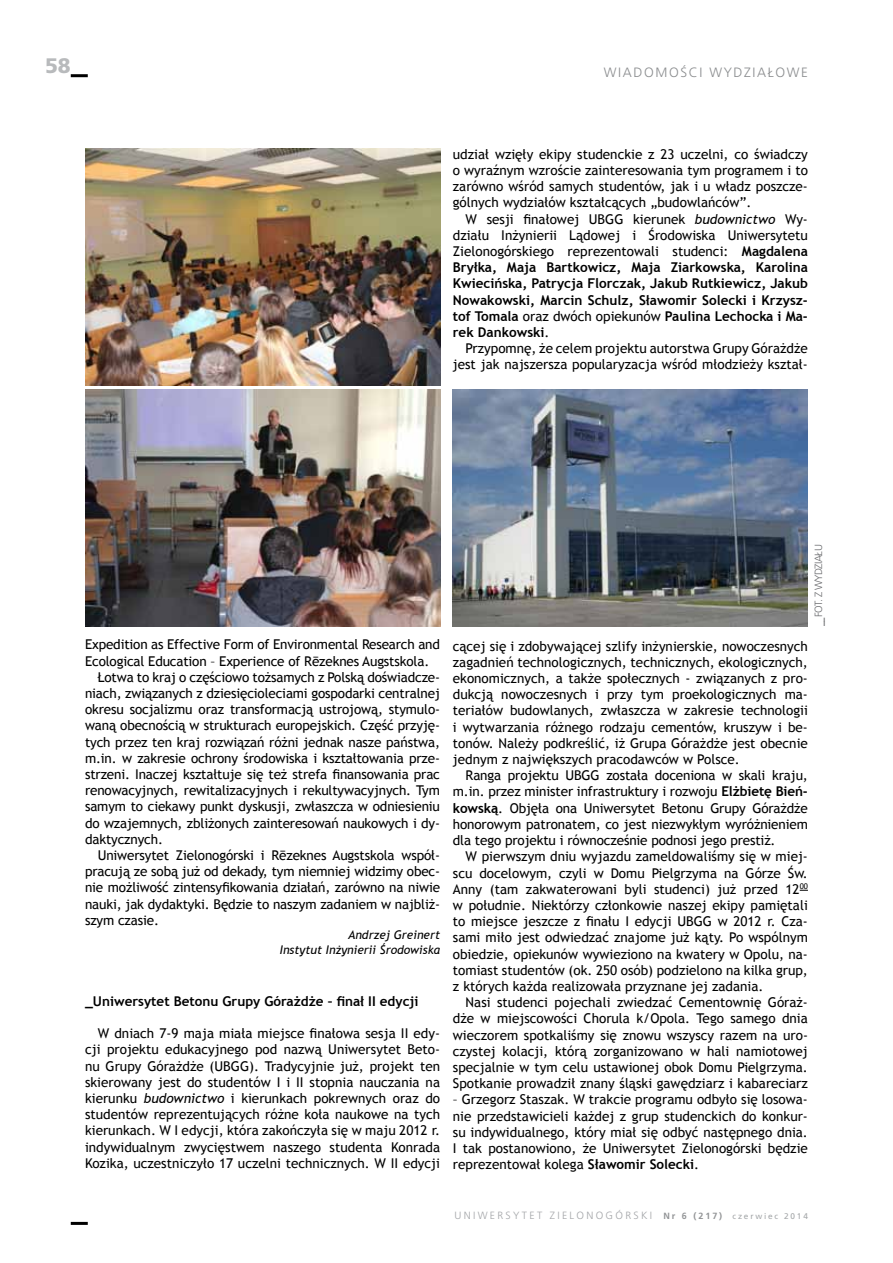
<style>
.page{position:relative;width:893px;height:1263px;background:#fff}
.page>*{position:absolute;margin:0;border:0;box-sizing:border-box;transform-origin:0 0}
.t1{font:900 21px "Frutiger LT Pro";color:#b8babc}
.t2{font:13.5px/16.2px "Trebuchet MS";letter-spacing:-.01em;color:#000;text-align:justify}
.t3{font:700 13.5px/16.2px "Trebuchet MS";color:#000;text-align:justify}
.t4{font:300 13.5px "Frutiger LT Pro";color:#8a8c8e}
.t5{font:italic 12px/14.4px "Trebuchet MS";color:#000;text-align:right}
.t6{font:300 10.5px "Frutiger LT Pro";letter-spacing:.22em;color:#a3a5a8}
.t7{font:300 10.5px "Frutiger LT Pro";color:#6b6c6f}
.s1{font-weight:400}
.s2{font-weight:400;font-style:italic}
.s3{font-style:italic}
.s4{font-family:"EFN Bureau OT";font-weight:700}
.s5{font-weight:700}
.s6{font-weight:700;font-size:9px;color:#939597}
.s7{font-weight:400;font-size:8.25px;color:#a4a7a9}
</style>
<div class="page">
<hr style="left:71px;top:74px;width:17px;height:3px;background:#000">
<hr style="left:71px;top:1222px;width:17px;height:3px;background:#000">
<img style="left:85px;top:149px;width:355px;height:236px">
<img style="left:85px;top:390px;width:355px;height:236px">
<img style="left:453px;top:390px;width:355px;height:236px">
<h1 class="t1" style="left:45px;top:53px;width:27px">58</h1>
<p class="t4" style="left:604px;top:65px;width:11px">WIADOMOŚCIWYDZIAŁOWE</p>
<p class="t2" style="left:453px;top:146px;width:357px">udział wzięły ekipy studenckie z 23 uczelni, co świadczy o wyraźnym wzroście zainteresowania tym programem i to zarówno wśród samych studentów, jak i u władz poszcze&shy;gólnych wydziałów kształcących „budowlańców”.</p>
<p class="t3" style="left:453px;top:211px;width:357px;text-indent:13px"><span class="s1">W sesji finałowej UBGG kierunek</span> <span class="s2">budownictwo</span> <span class="s1">Wy&shy;działu Inżynierii Lądowej i Środowiska Uniwersytetu Zielonogórskiego reprezentowali studenci:</span> Magdalena Bryłka, Maja Bartkowicz, Maja Ziarkowska, Karolina Kwiecińska, Patrycja Florczak, Jakub Rutkiewicz, Jakub Nowakowski, Marcin Schulz, Sławomir Solecki i Krzysz&shy;tof Tomala <span class="s1">oraz dwóch opiekunów</span> Paulina Lechocka i Ma&shy;rek Dankowski<span class="s1">.</span></p>
<p class="t2" style="left:453px;top:340px;width:357px;text-align:right">Przypomnę, że celem projektu autorstwa Grupy Górażdże jest jak najszersza popularyzacja wśród młodzieży kształ-</p>
<p class="t2" style="left:85px;top:637px;width:356px">Expedition as Effective Form of Environmental Research and</p>
<p class="t2" style="left:85px;top:653px;width:346px">Ecological Education – Experience of Rēzeknes Augstskola.</p>
<p class="t2" style="left:98px;top:669px;width:344px">Łotwa to kraj o częściowo tożsamych z Polską doświadcze-</p>
<p class="t2" style="left:85px;top:685px;width:356px">niach, związanych z dziesięcioleciami gospodarki centralnej</p>
<p class="t2" style="left:85px;top:701px;width:357px">okresu socjalizmu oraz transformacją ustrojową, stymulo-</p>
<p class="t2" style="left:85px;top:718px;width:356px">waną obecnością w strukturach europejskich. Część przyję-</p>
<p class="t2" style="left:85px;top:734px;width:356px">tych przez ten kraj rozwiązań różni jednak nasze państwa,</p>
<p class="t2" style="left:85px;top:750px;width:357px">m.in. w zakresie ochrony środowiska i kształtowania prze-</p>
<p class="t2" style="left:85px;top:766px;width:356px">strzeni. Inaczej kształtuje się też strefa finansowania prac</p>
<p class="t2" style="left:85px;top:782px;width:356px">renowacyjnych, rewitalizacyjnych i rekultywacyjnych. Tym</p>
<p class="t2" style="left:85px;top:799px;width:356px">samym to ciekawy punkt dyskusji, zwłaszcza w odniesieniu</p>
<p class="t2" style="left:85px;top:815px;width:356px">do wzajemnych, zbliżonych zainteresowań naukowych i dy-</p>
<p class="t2" style="left:85px;top:831px;width:79px">daktycznych.</p>
<p class="t2" style="left:98px;top:847px;width:344px">Uniwersytet Zielonogórski i Rēzeknes Augstskola współ-</p>
<p class="t2" style="left:85px;top:863px;width:356px">pracują ze sobą już od dekady, tym niemniej widzimy obec-</p>
<p class="t2" style="left:85px;top:880px;width:356px">nie możliwość zintensyfikowania działań, zarówno na niwie</p>
<p class="t2" style="left:85px;top:896px;width:356px">nauki, jak dydaktyki. Będzie to naszym zadaniem w najbliż-</p>
<p class="t2" style="left:85px;top:912px;width:75px">szym czasie.</p>
<p class="t5" style="left:280px;top:928px;width:162px">Andrzej Greinert<br>Instytut Inżynierii Środowiska</p>
<p class="t3" style="left:85px;top:993px;width:335px">_Uniwersytet Betonu Grupy Górażdże – finał II edycji</p>
<p class="t2" style="left:85px;top:1025px;width:357px;text-indent:13px">W dniach 7-9 maja miała miejsce finałowa sesja II edy&shy;cji projektu edukacyjnego pod nazwą Uniwersytet Beto&shy;nu Grupy Górażdże (UBGG). Tradycyjnie już, projekt ten skierowany jest do studentów I i II stopnia nauczania na kierunku <span class="s3">budownictwo</span> i kierunkach pokrewnych oraz do studentów reprezentujących różne koła naukowe na tych kierunkach. W I edycji, która zakończyła się w maju 2012 r. indywidualnym zwycięstwem naszego studenta Konrada Kozika, uczestniczyło 17 uczelni technicznych. W II edycji</p>
<p class="t7" style="left:812px;top:626px;width:82px;rotate:-90deg"><span class="s4">__</span> FOT. Z WYDZIAŁU</p>
<p class="t2" style="left:453px;top:638px;width:357px">cącej się i zdobywającej szlify inżynierskie, nowoczesnych zagadnień technologicznych, technicznych, ekologicznych, ekonomicznych, a także społecznych - związanych z pro&shy;dukcją nowoczesnych i przy tym proekologicznych ma&shy;teriałów budowlanych, zwłaszcza w zakresie technologii i wytwarzania różnego rodzaju cementów, kruszyw i be&shy;tonów. Należy podkreślić, iż Grupa Górażdże jest obecnie jednym z największych pracodawców w Polsce.</p>
<p class="t2" style="left:453px;top:767px;width:357px;text-indent:13px">Ranga projektu UBGG została doceniona w skali kraju, m.in. przez minister infrastruktury i rozwoju <span class="s5">Elżbietę Bień&shy;kowską</span>. Objęła ona Uniwersytet Betonu Grupy Górażdże honorowym patronatem, co jest niezwykłym wyróżnieniem dla tego projektu i równocześnie podnosi jego prestiż.</p>
<p class="t2" style="left:453px;top:848px;width:357px;text-indent:13px">W pierwszym dniu wyjazdu zameldowaliśmy się w miej&shy;scu docelowym, czyli w Domu Pielgrzyma na Górze Św.<br>Anny (tam zakwaterowani byli studenci) już przed 12<sup>00 </sup>w południe. Niektórzy członkowie naszej ekipy pamiętali to miejsce jeszcze z finału I edycji UBGG w 2012 r. Cza&shy;sami miło jest odwiedzać znajome już kąty. Po wspólnym obiedzie, opiekunów wywieziono na kwatery w Opolu, na&shy;tomiast studentów (ok. 250 osób) podzielono na kilka grup, z których każda realizowała przyznane jej zadania.</p>
<p class="t2" style="left:453px;top:994px;width:357px;text-indent:13px">Nasi studenci pojechali zwiedzać Cementownię Góraż&shy;dże w miejscowości Chorula k/Opola. Tego samego dnia wieczorem spotkaliśmy się znowu wszyscy razem na uro&shy;czystej kolacji, którą zorganizowano w hali namiotowej specjalnie w tym celu ustawionej obok Domu Pielgrzyma.<br>Spotkanie prowadził znany śląski gawędziarz i kabareciarz</p>
<p class="t2" style="left:453px;top:1091px;width:357px">– Grzegorz Staszak. W trakcie programu odbyło się losowa&shy;nie przedstawicieli każdej z grup studenckich do konkur&shy;su indywidualnego, który miał się odbyć następnego dnia.<br>I tak postanowiono, że Uniwersytet Zielonogórski będzie reprezentował kolega <span class="s5">Sławomir Solecki</span>.</p>
<p class="t6" style="left:454px;top:1209px;width:355px">UNIWERSYTET ZIELONOGÓRSKI <span class="s6">Nr 6 (217)</span> <span class="s7">czerwiec 2014</span></p>
</div>
